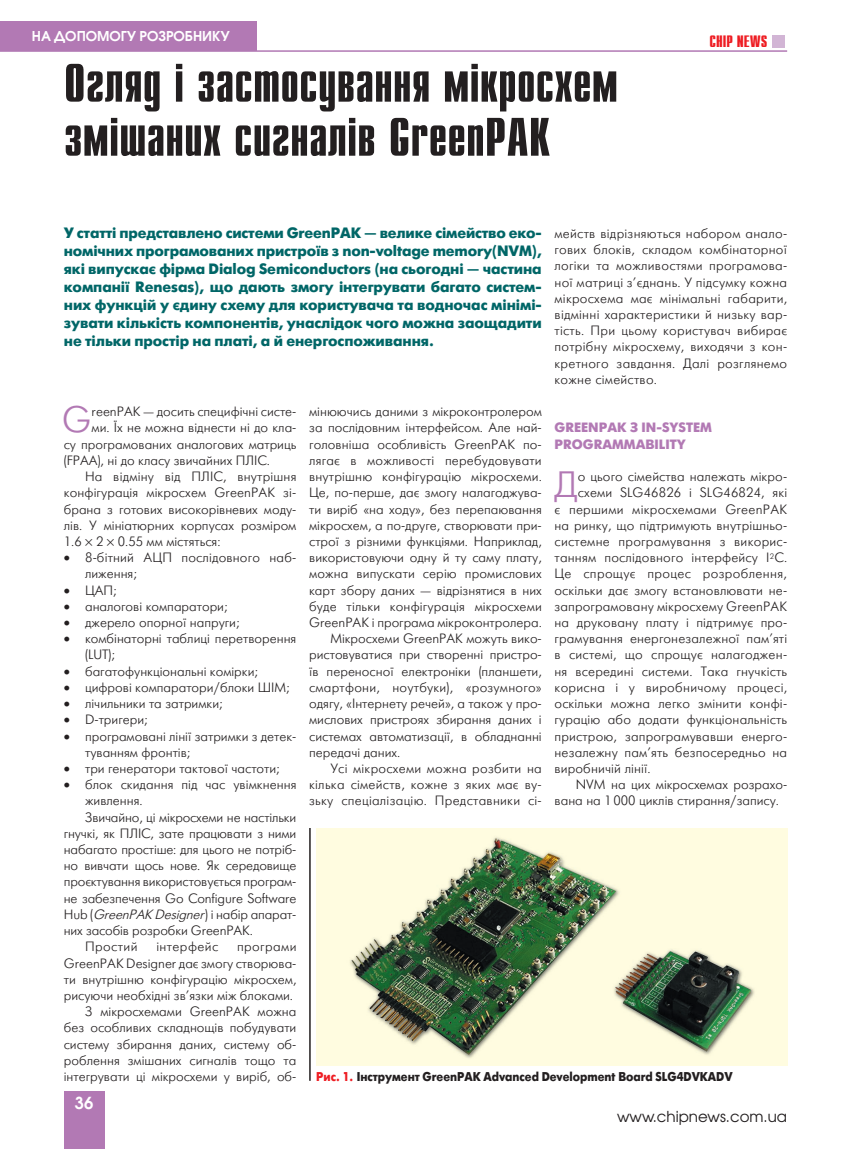
<style>
.page{position:relative;width:851px;height:1149px;background:#fff}
.page>*{position:absolute;margin:0;border:0;box-sizing:border-box;transform-origin:0 0}
.Stattja_Zagolovok{font:700 54px/54px "Compact C";color:#231f20}
.Osnovnoj_Bukviza{font:36.6px "Futuris Light C";color:#b279b4}
.t1{font:700 16.5px "Compact C";color:#ee1d23}
.t2{font:600 16.5px "Avant Garde Gothic C";color:#fff}
.Stattja_Vvedenie{font:700 15px/18px "Futuris C";letter-spacing:-.005em;color:#006667;text-align:justify}
.t3{font:15px "Avant Garde Gothic C";color:#231f20}
.Osnovnoj{font:13.5px/16.2px "Futuris Light C";color:#231f20;text-align:justify}
.Osnovnoj_Bukviza-2{font:13.5px "Futuris Light C";letter-spacing:.01em;color:#231f20}
.Osnovnoj_Spisok{font:13.5px/16.2px "Futuris Light C";color:#231f20}
.Razdel{font:700 13.5px/16.2px "Futuris C";color:#b279b4}
.t4{font:600 13.5px "Avant Garde Gothic C";color:#fff}
.Osnovnoj-2{font:13.5px "Futuris Light C";letter-spacing:.03em;color:#231f20}
.Ris_Textovka{font:700 12.75px "Futuris C";color:#231f20;scale:.9 1}
.s1{font-style:italic}
.s2{color:#ee1d23}
</style>
<div class="page">
<div style="left:0;top:21px;width:256px;height:30px;background:#b279b4"></div>
<div style="left:772px;top:35px;width:12px;height:12px;background:#d2b5d5"></div>
<div style="left:64px;top:1091px;width:40px;height:57px;background:#b279b4"></div>
<hr style="left:0;top:50px;width:787px;height:2px;background:#b279b4">
<hr style="left:309px;top:827px;width:1px;height:253px;background:#231f20">
<img style="left:316px;top:828px;width:471px;height:236px">
<p class="t4" style="left:32px;top:28px;width:199px">НА ДОПОМОГУ РОЗРОБНИКУ</p>
<p class="Stattja_Zagolovok" style="left:64px;top:58px;width:555px">Огляд і застосування мікросхем змішаних сигналів GreenPAK</p>
<p class="t1" style="left:709px;top:33px;width:60px">CHIP NEWS</p>
<p class="Stattja_Vvedenie" style="left:64px;top:224px;width:479px">У статті представлено системи GreenPAK — велике сімейство еко&shy;номічних програмованих пристроїв з non-voltage memory(NVM), які випускає фірма Dialog Semiconductors (на сьогодні — частина компанії Renesas), що дають змогу інтегрувати багато систем&shy;них функцій у єдину схему для користувача та водночас мінімі&shy;зувати кількість компонентів, унаслідок чого можна заощадити не тільки простір на платі, а й енергоспоживання.</p>
<p class="Osnovnoj" style="left:554px;top:225px;width:234px">мейств відрізняються набором анало&shy;гових блоків, складом комбінаторної логіки та можливостями програмова&shy;ної матриці з’єднань. У підсумку кожна мікросхема має мінімальні габарити, відмінні характеристики й низьку вар&shy;тість. При цьому користувач вибирає потрібну мікросхему, виходячи з кон&shy;кретного завдання. Далі розглянемо кожне сімейство.</p>
<p class="Razdel" style="left:554px;top:420px;width:159px">GREENPAK З IN-SYSTEM<br>PROGRAMMABILITY</p>
<p class="Osnovnoj_Bukviza" style="left:554px;top:466px;width:25px">Д</p>
<p class="Osnovnoj_Bukviza-2" style="left:578px;top:469px;width:211px">о цього сімейства належать мікро-</p>
<p class="Osnovnoj_Bukviza" style="left:62px;top:401px;width:31px">G</p>
<p class="Osnovnoj_Bukviza-2" style="left:92px;top:404px;width:206px">reenPAK — досить специфічні систе-</p>
<p class="Osnovnoj" style="left:309px;top:404px;width:234px">мінюючись даними з мікроконтролером за послідовним інтерфейсом. Але най&shy;головніша особливість GreenPAK по&shy;лягає в можливості перебудовувати внутрішню конфігурацію мікросхеми.<br>Це, по-перше, дає змогу налагоджува&shy;ти виріб «на ходу», без перепаювання мікросхем, а по-друге, створювати при&shy;строї з різними функціями. Наприклад, використовуючи одну й ту саму плату, можна випускати серію промислових карт збору даних — відрізнятися в них буде тільки конфігурація мікросхеми GreenPAK і програма мікроконтролера.</p>
<p class="Osnovnoj" style="left:309px;top:630px;width:234px;text-indent:21px">Мікросхеми GreenPAK можуть вико&shy;ристовуватися при створенні пристро&shy;їв переносної електроніки (планшети, смартфони, ноутбуки), «розумного» одягу, «Інтернету речей», а також у про&shy;мислових пристроях збирання даних і системах автоматизації, в обладнанні передачі даних.</p>
<p class="Osnovnoj" style="left:309px;top:760px;width:234px;text-indent:21px">Усі мікросхеми можна розбити на кілька сімейств, кожне з яких має ву&shy;зьку спеціалізацію. Представники сі-</p>
<p class="Osnovnoj_Bukviza-2" style="left:92px;top:421px;width:206px">ми. Їх не можна віднести ні до кла-</p>
<p class="Osnovnoj_Bukviza-2" style="left:64px;top:437px;width:234px">су програмованих аналогових матриць</p>
<p class="Osnovnoj_Bukviza-2" style="left:64px;top:453px;width:208px">(FPAA), ні до класу звичайних ПЛІС.</p>
<p class="Osnovnoj" style="left:64px;top:468px;width:234px;text-indent:21px">На відміну від ПЛІС, внутрішня конфігурація мікросхем GreenPAK зі&shy;брана з готових високорівневих моду&shy;лів. У мініатюрних корпусах розміром 1.6 2 0.55 мм містяться:</p>
<p class="Osnovnoj_Spisok" style="left:85px;top:549px;width:211px;text-indent:-21px">• 8-бітний АЦП послідовного наб&shy;лиження;</p>
<p class="Osnovnoj_Spisok" style="left:64px;top:582px;width:54px">• ЦАП;</p>
<p class="Osnovnoj_Spisok" style="left:64px;top:598px;width:165px">• аналогові компаратори;</p>
<p class="Osnovnoj_Spisok" style="left:64px;top:614px;width:177px">• джерело опорної напруги;</p>
<p class="Osnovnoj_Spisok" style="left:85px;top:630px;width:213px;text-indent:-21px">• комбінаторні таблиці перетворення (LUT);</p>
<p class="Osnovnoj_Spisok" style="left:64px;top:663px;width:195px">• багатофункціональні комірки;</p>
<p class="Osnovnoj_Spisok" style="left:64px;top:679px;width:227px">• цифрові компаратори/блоки ШІМ;</p>
<p class="Osnovnoj_Spisok" style="left:64px;top:695px;width:160px">• лічильники та затримки;</p>
<p class="Osnovnoj_Spisok" style="left:64px;top:711px;width:85px">• D-тригери;</p>
<p class="Osnovnoj_Spisok" style="left:85px;top:728px;width:213px;text-indent:-21px">• програмовані лінії затримки з детек&shy;туванням фронтів;</p>
<p class="Osnovnoj_Spisok" style="left:64px;top:760px;width:217px">• три генератори тактової частоти;</p>
<p class="Osnovnoj_Spisok" style="left:85px;top:776px;width:213px;text-indent:-21px">• блок скидання під час увімкнення живлення.</p>
<p class="Osnovnoj" style="left:64px;top:809px;width:234px;text-indent:21px">Звичайно, ці мікросхеми не настільки гнучкі, як ПЛІС, зате працювати з ними набагато простіше: для цього не потріб&shy;но вивчати щось нове. Як середовище проєктування використовується програм&shy;не забезпечення Go Configure Software H u b ( <span class="s1">GreenPAK Designer</span>) і н а б і р а п а р а т&shy;них засобів розробки GreenPAK.</p>
<p class="Osnovnoj-2" style="left:85px;top:939px;width:54px">Простий</p>
<p class="Osnovnoj-2" style="left:156px;top:939px;width:63px">інтерфейс</p>
<p class="Osnovnoj_Bukviza-2" style="left:578px;top:485px;width:211px">схеми SLG46826 і SLG46824, які</p>
<p class="Osnovnoj_Bukviza-2" style="left:554px;top:502px;width:234px">є першими мікросхемами GreenPAK</p>
<p class="Osnovnoj_Bukviza-2" style="left:554px;top:518px;width:234px">на ринку, що підтримують внутрішньо-</p>
<p class="Osnovnoj_Bukviza-2" style="left:554px;top:534px;width:234px">системне програмування з викорис-</p>
<p class="Osnovnoj_Bukviza-2" style="left:554px;top:550px;width:234px">танням послідовного інтерфейсу I<sup>2</sup>C.</p>
<p class="Osnovnoj_Bukviza-2" style="left:554px;top:566px;width:234px">Це спрощує процес розроблення,</p>
<p class="Osnovnoj_Bukviza-2" style="left:554px;top:583px;width:234px">оскільки дає змогу встановлювати не-</p>
<p class="Osnovnoj_Bukviza-2" style="left:554px;top:599px;width:234px">запрограмовану мікросхему GreenPAK</p>
<p class="Osnovnoj_Bukviza-2" style="left:554px;top:615px;width:234px">на друковану плату і підтримує про-</p>
<p class="Osnovnoj_Bukviza-2" style="left:554px;top:631px;width:234px">грамування енергонезалежної пам’яті</p>
<p class="Osnovnoj_Bukviza-2" style="left:554px;top:647px;width:234px">в системі, що спрощує налагоджен-</p>
<p class="Osnovnoj_Bukviza-2" style="left:554px;top:664px;width:234px">ня всередині системи. Така гнучкість</p>
<p class="Osnovnoj_Bukviza-2" style="left:554px;top:680px;width:234px">корисна і у виробничому процесі,</p>
<p class="Osnovnoj_Bukviza-2" style="left:554px;top:696px;width:234px">оскільки можна легко змінити конфі-</p>
<p class="Osnovnoj_Bukviza-2" style="left:554px;top:712px;width:234px">гурацію або додати функціональність</p>
<p class="Osnovnoj_Bukviza-2" style="left:554px;top:728px;width:234px">пристрою, запрограмувавши енерго-</p>
<p class="Osnovnoj_Bukviza-2" style="left:554px;top:745px;width:234px">незалежну пам’ять безпосередньо на</p>
<p class="Osnovnoj_Bukviza-2" style="left:554px;top:761px;width:98px">виробничій лінії.</p>
<p class="Osnovnoj" style="left:554px;top:776px;width:234px;text-indent:21px">NVM на цих мікросхемах розрахо&shy;вана на 1000 циклів стирання/запису.</p>
<p class="Osnovnoj" style="left:64px;top:938px;width:234px;text-indent:173px">програми GreenPAK Designer дає змогу створюва&shy;ти внутрішню конфігурацію мікросхем, рисуючи необхідні зв’язки між блоками.</p>
<p class="Osnovnoj" style="left:64px;top:1003px;width:234px;text-indent:21px">З мікросхемами GreenPAK можна без особливих складнощів побудувати систему збирання даних, систему об&shy;роблення змішаних сигналів тощо та інтегрувати ці мікросхеми у виріб, об-</p>
<p class="Ris_Textovka" style="left:316px;top:1068px;width:464px"><span class="s2">Рис. 1.</span> Інструмент GreenPAK Advanced Development Board SLG4DVKADV</p>
<p class="t2" style="left:75px;top:1092px;width:20px">36</p>
<p class="t3" style="left:617px;top:1106px;width:171px">www.chipnews.com.ua</p>
</div>
